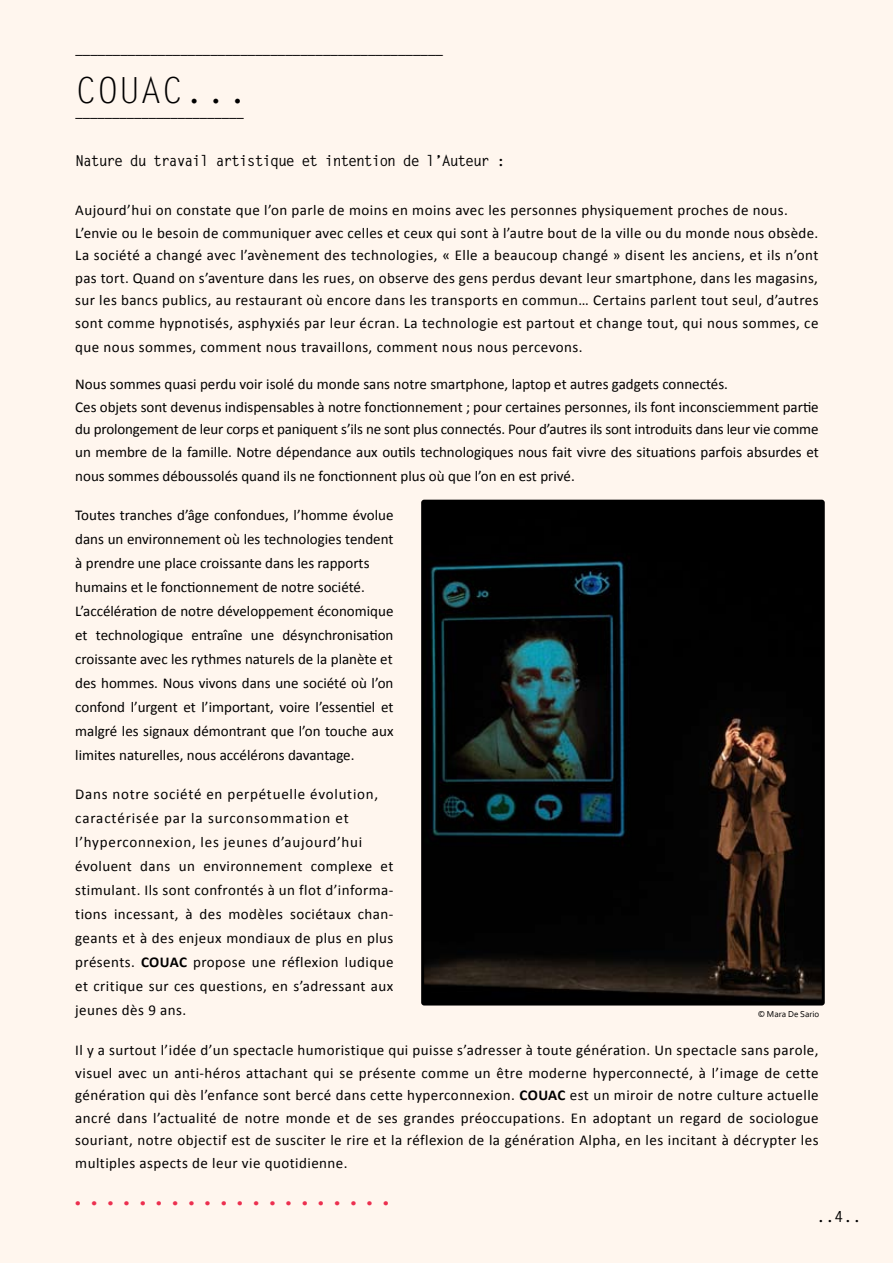
<style>
.page{position:relative;width:893px;height:1263px;background:#fff6ee}
.page>*{position:absolute;margin:0;border:0;box-sizing:border-box;transform-origin:0 0}
.t1{font:36px "Letter Gothic Std";color:#000}
.t2{font:700 27px "Letter Gothic Std";color:#ec2f4f}
.t3{font:15px/24px "Calibri";letter-spacing:.015em;color:#000}
.t4{font:700 15px "Letter Gothic Std";letter-spacing:-.08em;color:#000}
.t5{font:15px "Eurostile";color:#000}
.t6{font:15px "Corbel";color:#000}
.t7{font:9px "Corbel";color:#000}
.s1{font-weight:700}
</style>
<div class="page">
<img style="left:425px;top:504px;width:396px;height:497px">
<div style="left:421px;top:500px;width:404px;height:505px;border:3px solid #000;border-radius:2px"></div>
<p class="t5" style="left:75px;top:41px;width:369px">_________________________________________________</p>
<h1 class="t1" style="left:75px;top:69px;width:174px">COUAC...</h1>
<p class="t6" style="left:75px;top:103px;width:170px">_______________________</p>
<p class="t4" style="left:75px;top:151px;width:432px">Nature du travail artistique et intention de l’Auteur :</p>
<p class="t3" style="left:75px;top:198px;width:745px;line-height:22.5px">Aujourd’hui on constate que l’on parle de moins en moins avec les personnes physiquement proches de nous.<br>L’envie ou le besoin de communiquer avec celles et ceux qui sont à l’autre bout de la ville ou du monde nous obsède.<br>La société a changé avec l’avènement des technologies, « Elle a beaucoup changé » disent les anciens, et ils n’ont pas tort. Quand on s’aventure dans les rues, on observe des gens perdus devant leur smartphone, dans les magasins, sur les bancs publics, au restaurant où encore dans les transports en commun… Certains parlent tout seul, d’autres sont comme hypnotisés, asphyxiés par leur écran. La technologie est partout et change tout, qui nous sommes, ce</p>
<p class="t3" style="left:75px;top:334px;width:509px">que nous sommes, comment nous travaillons, comment nous nous percevons.</p>
<p class="t3" style="left:75px;top:372px;width:745px;line-height:22.5px">Nous sommes quasi perdu voir isolé du monde sans notre smartphone, laptop et autres gadgets connectés.<br>Ces objets sont devenus indispensables à notre fonctionnement ; pour certaines personnes, ils font inconsciemment partie du prolongement de leur corps et paniquent s’ils ne sont plus connectés. Pour d’autres ils sont introduits dans leur vie comme un membre de la famille. Notre dépendance aux outils technologiques nous fait vivre des situations parfois absurdes et</p>
<p class="t3" style="left:75px;top:463px;width:501px">nous sommes déboussolés quand ils ne fonctionnent plus où que l’on en est privé.</p>
<p class="t3" style="left:75px;top:502px;width:320px">Toutes tranches d’âge confondues, l’homme évolue dans un environnement où les technologies tendent à prendre une place croissante dans les rapports humains et le fonctionnement de notre société.<br>L’accélération de notre développement économique et technologique entraîne une désynchronisation croissante avec les rythmes naturels de la planète et des hommes. Nous vivons dans une société où l’on confond l’urgent et l’important, voire l’essentiel et malgré les signaux démontrant que l’on touche aux limites naturelles, nous accélérons davantage.</p>
<p class="t3" style="left:75px;top:781px;width:320px">Dans notre société en perpétuelle évolution, caractérisée par la surconsommation et l’hyperconnexion, les jeunes d’aujourd’hui évoluent dans un environnement complexe et stimulant. Ils sont confrontés à un flot d’informa&shy;tions incessant, à des modèles sociétaux chan&shy;geants et à des enjeux mondiaux de plus en plus présents. <span class="s1">COUAC</span> propose une réflexion ludique et critique sur ces questions, en s’adressant aux jeunes dès 9 ans.</p>
<p class="t3" style="left:75px;top:1038px;width:745px;line-height:22.5px;text-align:justify">Il y a surtout l’idée d’un spectacle humoristique qui puisse s’adresser à toute génération. Un spectacle sans parole, visuel avec un anti-héros attachant qui se présente comme un être moderne hyperconnecté, à l’image de cette génération qui dès l’enfance sont bercé dans cette hyperconnexion. <span class="s1">COUAC</span> est un miroir de notre culture actuelle ancré dans l’actualité de notre monde et de ses grandes préoccupations. En adoptant un regard de sociologue souriant, notre objectif est de susciter le rire et la réflexion de la génération Alpha, en les incitant à décrypter les multiples aspects de leur vie quotidienne.</p>
<p class="t7" style="left:758px;top:1008px;width:63px">© Mara De Sario</p>
<h2 class="t2" style="left:70px;top:1178px;width:326px">....................</h2>
<p class="t4" style="left:816px;top:1207px;width:46px">..4..</p>
</div>
